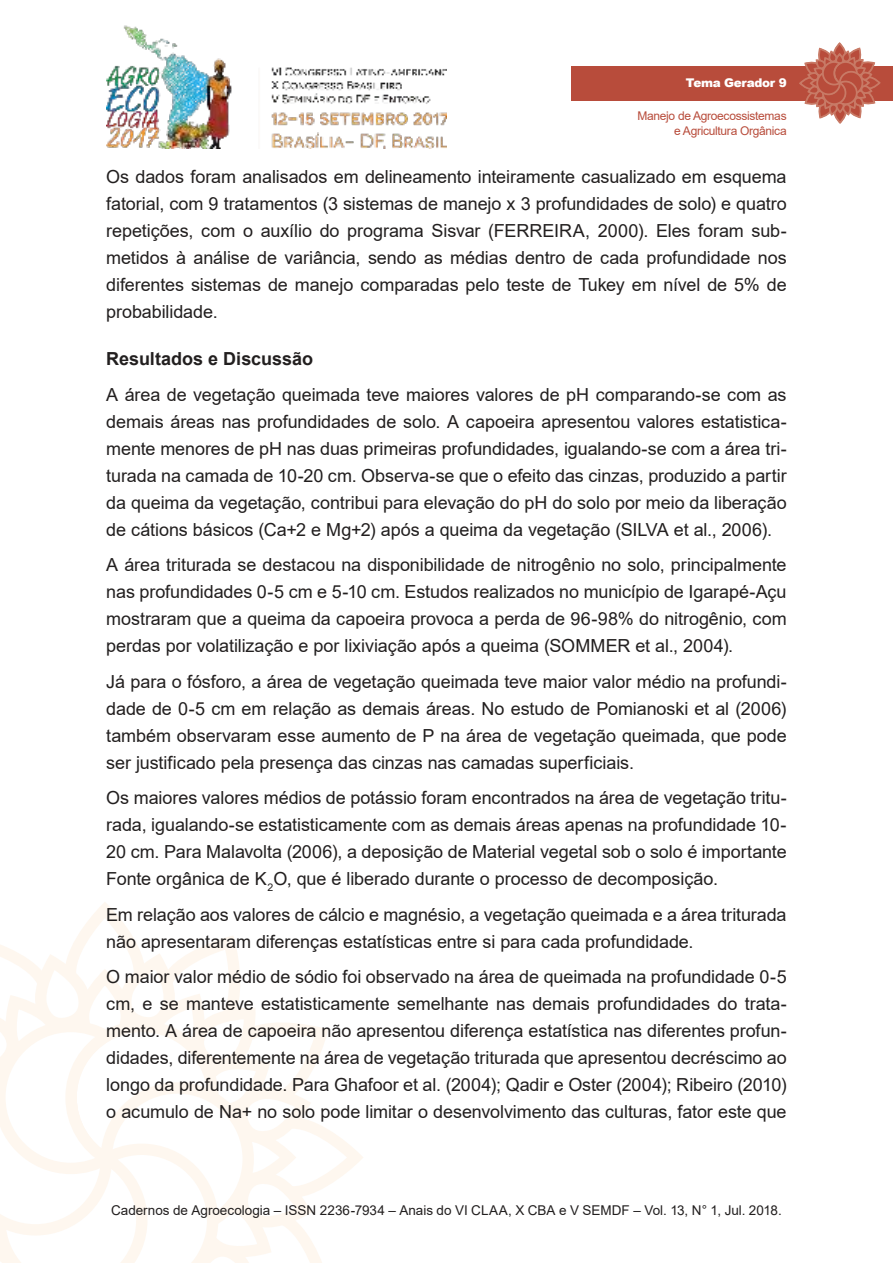
<style>
.page{position:relative;width:893px;height:1263px;background:#fff}
.page>*{position:absolute;margin:0;border:0;box-sizing:border-box;transform-origin:0 0}
.t1{font:18px/27px "Arial";letter-spacing:-.005em;color:#221f1f;text-align:justify}
.t2{font:700 18px "Arial";color:#221f1f}
.t3{font:13.5px "Arial";color:#221f1f}
.t4{font:12px/14.4px "Arial";letter-spacing:-.025em;color:#b84c3b;text-align:right}
.t5{font:900 12px "Arial";letter-spacing:-.025em;color:#fff}
</style>
<div class="page">
<img style="left:106px;top:25px;width:340px;height:124px">
<svg style="left:0;top:910px;width:363px;height:353px"></svg>
<div style="left:571px;top:66px;width:322px;height:34px;background:#b84c3b"></div>
<svg style="left:798px;top:43px;width:83px;height:81px"></svg>
<p class="t5" style="left:686px;top:76px;width:102px">Tema Gerador 9</p>
<p class="t4" style="left:637px;top:110px;width:151px">Manejo de Agroecossistemas e Agricultura Orgânica</p>
<p class="t1" style="left:106px;top:165px;width:682px">Os dados foram analisados em delineamento inteiramente casualizado em esquema fatorial, com 9 tratamentos (3 sistemas de manejo x 3 profundidades de solo) e quatro repetições, com o auxílio do programa Sisvar (FERREIRA, 2000). Eles foram sub&shy;metidos à análise de variância, sendo as médias dentro de cada profundidade nos diferentes sistemas de manejo comparadas pelo teste de Tukey em nível de 5% de probabilidade.</p>
<p class="t2" style="left:106px;top:352px;width:208px">Resultados e Discussão</p>
<p class="t1" style="left:106px;top:383px;width:682px">A área de vegetação queimada teve maiores valores de pH comparando-se com as demais áreas nas profundidades de solo. A capoeira apresentou valores estatistica&shy;mente menores de pH nas duas primeiras profundidades, igualando-se com a área tri&shy;turada na camada de 10-20 cm. Observa-se que o efeito das cinzas, produzido a partir da queima da vegetação, contribui para elevação do pH do solo por meio da liberação de cátions básicos (Ca+2 e Mg+2) após a queima da vegetação (SILVA et al., 2006).</p>
<p class="t1" style="left:106px;top:553px;width:682px">A área triturada se destacou na disponibilidade de nitrogênio no solo, principalmente nas profundidades 0-5 cm e 5-10 cm. Estudos realizados no município de Igarapé-Açu mostraram que a queima da capoeira provoca a perda de 96-98% do nitrogênio, com perdas por volatilização e por lixiviação após a queima (SOMMER et al., 2004).</p>
<p class="t1" style="left:106px;top:670px;width:682px">Já para o fósforo, a área de vegetação queimada teve maior valor médio na profundi&shy;dade de 0-5 cm em relação as demais áreas. No estudo de Pomianoski et al (2006) também observaram esse aumento de P na área de vegetação queimada, que pode ser justificado pela presença das cinzas nas camadas superficiais.</p>
<p class="t1" style="left:106px;top:786px;width:682px">Os maiores valores médios de potássio foram encontrados na área de vegetação tritu&shy;rada, igualando-se estatisticamente com as demais áreas apenas na profundidade 10- 20 cm. Para Malavolta (2006), a deposição de Material vegetal sob o solo é importante Fonte orgânica de K<sub>2</sub>O, que é liberado durante o processo de decomposição.</p>
<p class="t1" style="left:106px;top:903px;width:682px">Em relação aos valores de cálcio e magnésio, a vegetação queimada e a área triturada não apresentaram diferenças estatísticas entre si para cada profundidade.</p>
<p class="t1" style="left:106px;top:965px;width:682px">O maior valor médio de sódio foi observado na área de queimada na profundidade 0-5 cm, e se manteve estatisticamente semelhante nas demais profundidades do trata&shy;mento. A área de capoeira não apresentou diferença estatística nas diferentes profun&shy;didades, diferentemente na área de vegetação triturada que apresentou decréscimo ao longo da profundidade. Para Ghafoor et al. (2004); Qadir e Oster (2004); Ribeiro (2010) o acumulo de Na+ no solo pode limitar o desenvolvimento das culturas, fator este que</p>
<p class="t3" style="left:111px;top:1205px;width:672px">Cadernos de Agroecologia – ISSN 2236-7934 – Anais do VI CLAA, X CBA e V SEMDF – Vol. 13, N° 1, Jul. 2018.</p>
</div>
